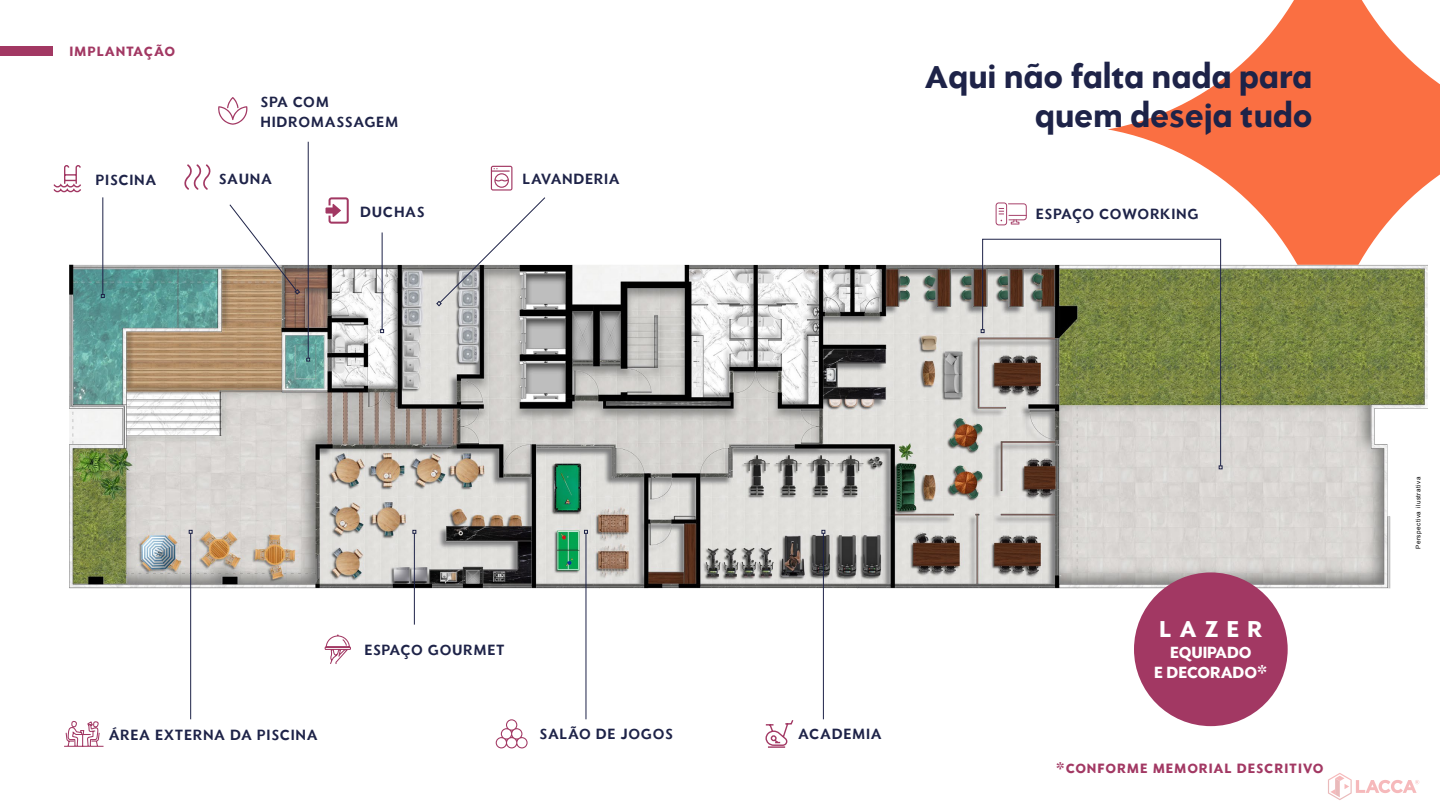
<style>
.page{position:relative;width:1440px;height:810px;background:#fff}
.page>*{position:absolute;margin:0;border:0;box-sizing:border-box;transform-origin:0 0}
.t1{font:35.1px/39.5px "PGF Now Bold";letter-spacing:.03em;color:#1e2348;text-align:right}
.t2{font:25.5px "PGF Now Bold";letter-spacing:.35em;color:#fff}
.t3{font:18px/20.2px "PGF Now Bold";letter-spacing:.03em;color:#fff;text-align:center}
.t4{font:16.5px/19.5px "PGF Now Medium";letter-spacing:.08em;color:#1e2348}
.t5{font:15px "PGF Now Bold";letter-spacing:.1em;color:#a23863}
.t6{font:6.3px "Arial";letter-spacing:.08em;color:#000}
</style>
<div class="page">
<svg style="left:1108px;top:0;width:332px;height:265px;fill:#fa6f42"></svg>
<img style="left:69px;top:265px;width:1359px;height:323px">
<svg style="left:996px;top:203px;width:31px;height:22px"></svg>
<svg style="left:53px;top:165px;width:28px;height:28px"></svg>
<svg style="left:491px;top:166px;width:21px;height:25px"></svg>
<svg style="left:765px;top:720px;width:29px;height:28px"></svg>
<svg style="left:324px;top:634px;width:27px;height:30px"></svg>
<svg style="left:496px;top:719px;width:32px;height:29px"></svg>
<hr style="left:382px;top:232px;width:1px;height:98px;background:#1e2348">
<svg style="left:380px;top:329px;width:4px;height:4px"></svg>
<hr style="left:102px;top:197px;width:1px;height:98px;background:#1e2348">
<svg style="left:101px;top:294px;width:4px;height:4px"></svg>
<hr style="left:308px;top:142px;width:1px;height:216px;background:#1e2348">
<svg style="left:306px;top:358px;width:4px;height:4px"></svg>
<hr style="left:190px;top:533px;width:1px;height:186px;background:#1e2348">
<svg style="left:189px;top:530px;width:4px;height:4px"></svg>
<hr style="left:586px;top:533px;width:1px;height:186px;background:#1e2348">
<svg style="left:584px;top:530px;width:4px;height:4px"></svg>
<hr style="left:823px;top:533px;width:1px;height:186px;background:#1e2348">
<svg style="left:822px;top:530px;width:3px;height:4px"></svg>
<hr style="left:414px;top:533px;width:1px;height:92px;background:#1e2348">
<svg style="left:412px;top:530px;width:4px;height:4px"></svg>
<svg style="left:229px;top:204px;width:72px;height:91px"></svg>
<svg style="left:436px;top:197px;width:110px;height:110px"></svg>
<svg style="left:982px;top:238px;width:239px;height:229px;background:#a5a88c"></svg>
<svg style="left:981px;top:329px;width:4px;height:4px"></svg>
<div style="left:0;top:46px;width:52px;height:10px;background:#a23863"></div>
<div style="left:1134px;top:572px;width:154px;height:154px;background:#a23863;border-radius:50%"></div>
<svg style="left:64px;top:721px;width:40px;height:26px"></svg>
<svg style="left:218px;top:97px;width:29px;height:28px"></svg>
<svg style="left:184px;top:164px;width:27px;height:26px"></svg>
<svg style="left:326px;top:197px;width:23px;height:27px"></svg>
<svg style="left:1328px;top:773px;width:91px;height:27px"></svg>
<p class="t5" style="left:70px;top:42px;width:107px">IMPLANTAÇÃO</p>
<p class="t4" style="left:261px;top:92px;width:139px">SPA COM<br>HIDROMASSAGEM</p>
<p class="t4" style="left:219px;top:169px;width:54px">SAUNA</p>
<p class="t4" style="left:96px;top:170px;width:62px">PISCINA</p>
<p class="t4" style="left:523px;top:169px;width:98px">LAVANDERIA</p>
<p class="t4" style="left:361px;top:202px;width:65px">DUCHAS</p>
<p class="t4" style="left:109px;top:725px;width:210px">ÁREA EXTERNA DA PISCINA</p>
<p class="t4" style="left:365px;top:640px;width:141px">ESPAÇO GOURMET</p>
<p class="t4" style="left:540px;top:724px;width:134px">SALÃO DE JOGOS</p>
<h1 class="t1" style="left:926px;top:57px;width:388px">Aqui não falta nada para quem deseja tudo</h1>
<p class="t4" style="left:1036px;top:204px;width:164px">ESPAÇO COWORKING</p>
<p class="t4" style="left:799px;top:724px;width:84px">ACADEMIA</p>
<h2 class="t2" style="left:1160px;top:614px;width:104px">LAZER</h2>
<p class="t3" style="left:1154px;top:642px;width:115px">EQUIPADO<br>E DECORADO*</p>
<p class="t5" style="left:1056px;top:759px;width:269px">*CONFORME MEMORIAL DESCRITIVO</p>
<p class="t6" style="left:1414px;top:549px;width:74px;rotate:-90deg">Perspectiva ilustrativa</p>
</div>
